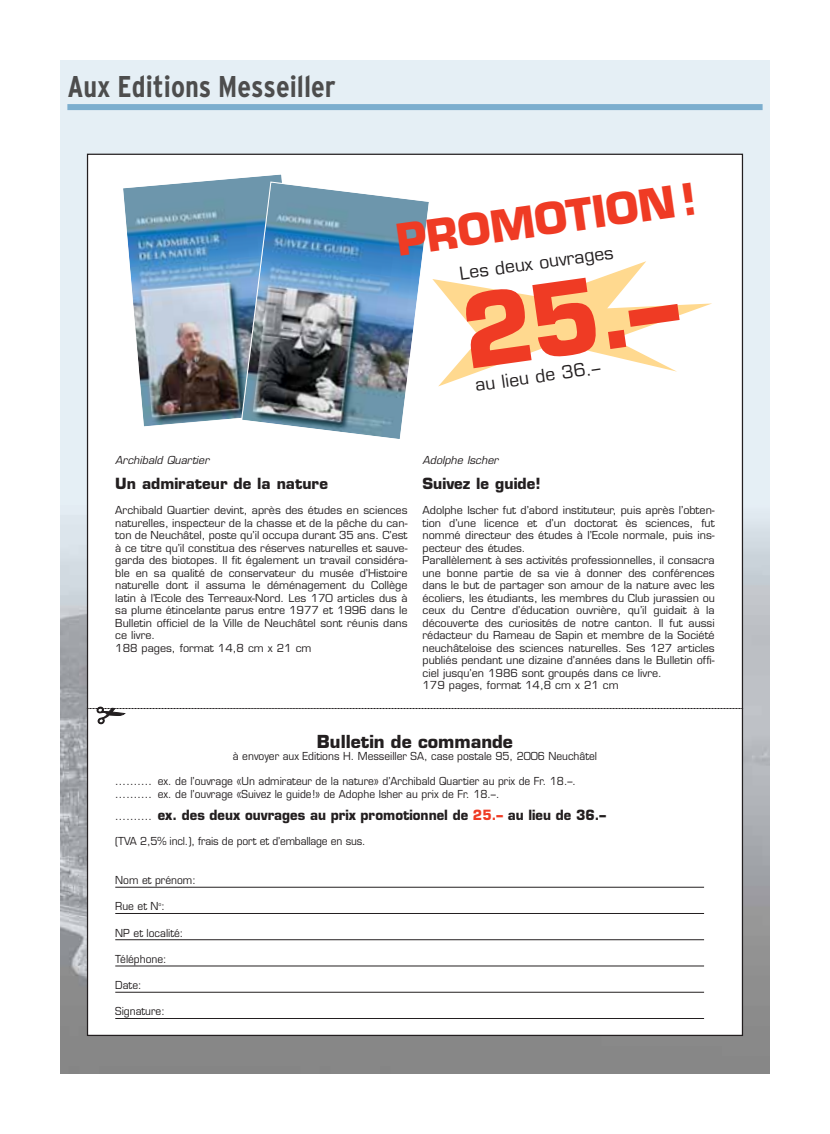
<style>
.page{position:relative;width:830px;height:1134px;background:#fff}
.page>*{position:absolute;margin:0;border:0;box-sizing:border-box;transform-origin:0 0}
.t1{font:98.88px "Eurostile LT Std Bold+KDNQLH";color:#ef3b24}
.t2{font:42.88px "Eurostile LT Std Bold+KDNQLH";color:#ef3b24}
.t3{font:700 condensed 30px "Interstate";color:#4d4d4d}
.t4{font:17.5px "Eurostile LT Std+FEJDZK";color:#231f20}
.t5{font:17.5px "Eurostile LT Std Bold+KDNQLH";color:#231f20}
.t6{font:15px "Eurostile LT Std Bold+KDNQLH";color:#231f20}
.t7{font:13.75px "Eurostile LT Std Bold+KDNQLH";color:#231f20;scale:.95 1}
.t8{font:10.75px/12.5px "Eurostile LT Std+FEJDZK";color:#231f20}
.t9{font:10.75px/12.5px "Eurostile LT Std+FEJDZK";color:#231f20;scale:.95 1}
.t10{font:10.75px "Eurostile LT Std Oblique+FOZEPD";color:#231f20}
.s1{font-size:11.25px}
.s2{font-family:"Eurostile LT Std+FEJDZK";font-size:11.25px}
.s3{color:#ef3b24}
</style>
<div class="page">
<div style="left:60px;top:60px;width:709px;height:1014px;background:#e5eff5"></div>
<img style="left:60px;top:505px;width:709px;height:569px">
<div style="left:67px;top:104px;width:695px;height:6px;background:#7caece"></div>
<div style="left:87px;top:154px;width:655px;height:881px;background:#fff"></div>
<svg style="left:432px;top:261px;width:280px;height:125px"></svg>
<img style="left:123px;top:174px;width:159px;height:253px">
<img style="left:241px;top:181px;width:188px;height:258px">
<hr style="left:115px;top:887px;width:588px;height:1px;background:#231f20">
<hr style="left:115px;top:913px;width:588px;height:1px;background:#231f20">
<hr style="left:115px;top:939px;width:588px;height:1px;background:#231f20">
<hr style="left:115px;top:966px;width:588px;height:1px;background:#231f20">
<hr style="left:115px;top:992px;width:588px;height:1px;background:#231f20">
<hr style="left:115px;top:1018px;width:588px;height:1px;background:#231f20">
<svg style="left:87px;top:707px;width:655px;height:17px"></svg>
<h3 class="t3" style="left:67px;top:75px;width:270px">Aux Editions Messeiller</h3>
<h2 class="t2" style="left:393px;top:220px;width:304px;rotate:-8deg">PROMOTION !</h2>
<h3 class="t4" style="left:458px;top:265px;width:157px;rotate:-8deg">Les deux ouvrages</h3>
<h1 class="t1" style="left:456px;top:288px;width:218px;rotate:-8deg">25.–</h1>
<h3 class="t4" style="left:474px;top:377px;width:128px;rotate:-8deg">au lieu de 36.–</h3>
<p class="t10" style="left:115px;top:454px;width:95px">Archibald Quartier</p>
<h3 class="t6" style="left:115px;top:477px;width:214px">Un admirateur de la nature</h3>
<p class="t8" style="left:115px;top:505px;width:293px">Archibald Quartier devint, après des études en sciences naturelles, inspecteur de la chasse et de la pêche du can&shy;ton de Neuchâtel, poste qu’il occupa durant 35 ans. C’est à ce titre qu’il constitua des réserves naturelles et sauve&shy;garda des biotopes. Il fit également un travail considéra&shy;ble en sa qualité de conservateur du musée d’Histoire naturelle dont il assuma le déménagement du Collège latin à l’Ecole des Terreaux-Nord. Les 170 articles dus à sa plume étincelante parus entre 1977 et 1996 dans le Bulletin officiel de la Ville de Neuchâtel so nt réunis dans ce livre.<br>188 pages, format 14,8 cm x 21 cm</p>
<p class="t10" style="left:422px;top:454px;width:77px">Adolphe Ischer</p>
<h3 class="t6" style="left:422px;top:477px;width:119px">Suivez le guide!</h3>
<p class="t8" style="left:422px;top:505px;width:294px">Adolphe Ischer fut d’abord instituteur, puis après l’obten&shy;tion d’une licence et d’un doctorat ès sciences, fut nommé directeur des études à l’Ecole normale, puis ins&shy;pecteur des études.<br>Parallèlement à ses activités professionnelles, il consacra une bonne partie de sa vie à donner des conférences dans le but de partager son amour de la nature avec les écoliers, les étudiants, les membres du Club jurassien ou ceux du Centre d’éducation ouvrière, qu’il guidait à la découverte des curiosités de notre canton. Il fut aussi rédacteur du Rameau de Sapin et membre de la Société neuchâteloise des sciences naturelles. Ses 127 articles publiés pendant une dizaine d’années dans le Bulletin offi&shy;ciel jusqu’en 1986 sont groupés dans ce livre.<br>179 pages, format 14,8 cm x 21 cm</p>
<h3 class="t5" style="left:317px;top:733px;width:197px">Bulletin de commande</h3>
<p class="t9" style="left:233px;top:751px;width:384px">à envoyer aux Editions H. Messeiller SA, case postale 95, 2006 Neuchâtel</p>
<p class="t9" style="left:115px;top:776px;width:486px"><span class="s1">..........</span> ex. de l’ouvrage «Un admirateur de la nature» d’Archibald Quartier au prix de Fr. 18.–. <span class="s1">..........</span> ex. de l’ouvrage «Suivez le guide!» de Adophe Isher au prix de Fr. 18.–.</p>
<p class="t7" style="left:115px;top:809px;width:518px"><span class="s2">..........</span> ex. des deux ouvrages au prix promotionnel de <span class="s3">25.–</span> au lieu de 36. –</p>
<p class="t9" style="left:115px;top:836px;width:265px">(TVA 2,5% incl.), frais de port et d’emballage en sus.</p>
<p class="t9" style="left:115px;top:875px;width:86px">Nom et prénom:</p>
<p class="t9" style="left:115px;top:901px;width:54px">Rue et N<sup>o</sup>:</p>
<p class="t9" style="left:115px;top:927px;width:73px">NP et localité:</p>
<p class="t9" style="left:115px;top:953px;width:56px">Téléphone:</p>
<p class="t9" style="left:115px;top:980px;width:29px">Date:</p>
<p class="t9" style="left:115px;top:1006px;width:54px">Signature:</p>
</div>
